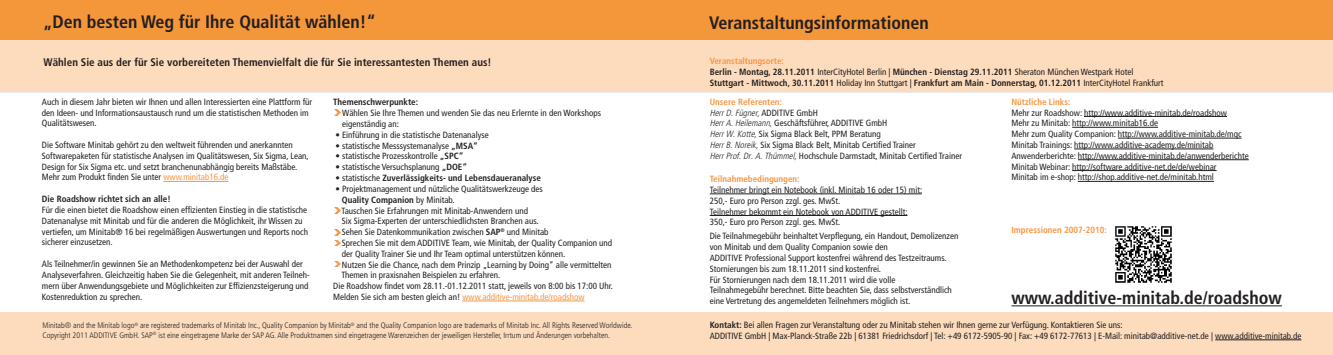
<style>
.page{position:relative;width:1333px;height:355px;background:#fff}
.page>*{position:absolute;margin:0;border:0;box-sizing:border-box;transform-origin:0 0}
.t1{font:700 condensed 18px "Frutiger";color:#231f20}
.t2{font:700 condensed 11px "Frutiger";color:#231f20}
.t3{font:condensed 9px/10.8px "Frutiger";color:#231f20}
.t4{font:700 condensed 9px/10.8px "Frutiger";color:#231f20}
.t5{font:condensed 9px "Frutiger";color:#f79643}
.t6{font:700 condensed 9px "Frutiger";color:#f79643}
.t7{font:300 condensed 8px/9.6px "Frutiger";color:#231f20}
.s1{color:#f79643}
.s2{font-weight:700}
.s3{font-weight:400}
.s4{color:#231f20}
.s5{font-weight:700;color:#f79643}
.s6{font-weight:300;font-style:italic}
</style>
<div class="page">
<img style="left:0;top:27px;width:92px;height:14px">
<div style="left:0;top:0;width:92px;height:27px;background:#f4963a"></div>
<img style="left:92px;top:27px;width:186px;height:14px">
<div style="left:92px;top:0;width:186px;height:27px;background:#f4963a"></div>
<img style="left:278px;top:27px;width:388px;height:14px">
<div style="left:278px;top:0;width:388px;height:27px;background:#f4963a"></div>
<img style="left:666px;top:27px;width:192px;height:14px">
<div style="left:666px;top:0;width:192px;height:27px;background:#f4963a"></div>
<img style="left:858px;top:27px;width:186px;height:14px">
<div style="left:858px;top:0;width:186px;height:27px;background:#f4963a"></div>
<img style="left:1044px;top:27px;width:288px;height:14px">
<div style="left:1044px;top:0;width:288px;height:27px;background:#f4963a"></div>
<hr style="left:709px;top:193px;width:212px;height:1px;background:#231f20">
<hr style="left:709px;top:215px;width:198px;height:1px;background:#231f20">
<hr style="left:1083px;top:116px;width:143px;height:1px;background:#231f20">
<hr style="left:1072px;top:127px;width:85px;height:1px;background:#231f20">
<hr style="left:1117px;top:137px;width:124px;height:1px;background:#231f20">
<hr style="left:1074px;top:148px;width:139px;height:1px;background:#231f20">
<hr style="left:1077px;top:159px;width:171px;height:1px;background:#231f20">
<hr style="left:1072px;top:170px;width:144px;height:1px;background:#231f20">
<hr style="left:1077px;top:181px;width:136px;height:1px;background:#231f20">
<img style="left:1115px;top:226px;width:56px;height:56px">
<hr style="left:1011px;top:305px;width:270px;height:1px;background:#231f20">
<svg style="left:335px;top:207px;width:6px;height:6px"></svg>
<div style="left:654px;top:312px;width:678px;height:42px;background:#fddcbd"></div>
<div style="left:0;top:312px;width:740px;height:42px;background:#fddcbd"></div>
<hr style="left:1215px;top:339px;width:86px;height:1px;background:#231f20">
<div style="left:666px;top:41px;width:666px;height:51px;background:#fddcbd"></div>
<div style="left:0;top:41px;width:666px;height:51px;background:#fddcbd"></div>
<hr style="left:163px;top:181px;width:65px;height:1px;background:#f79643">
<hr style="left:462px;top:300px;width:122px;height:1px;background:#f79643">
<svg style="left:335px;top:110px;width:6px;height:5px"></svg>
<svg style="left:335px;top:229px;width:6px;height:17px"></svg>
<svg style="left:335px;top:261px;width:6px;height:5px"></svg>
<h1 class="t1" style="left:43px;top:11px;width:334px">„Den besten Weg für Ihre Qualität wählen!“</h1>
<h1 class="t1" style="left:709px;top:12px;width:221px">Veranstaltungsinformationen</h1>
<p class="t2" style="left:44px;top:55px;width:449px">Wählen Sie aus der für Sie vorbereiteten Themenvielfalt die für Sie interessantesten Themen aus!</p>
<p class="t3" style="left:42px;top:96px;width:272px">Auch in diesem Jahr bieten wir Ihnen und allen Interessierten eine Plattform für den Ideen- und Informationsaustausch rund um die statistischen Methoden im<br>Qualitätswesen.</p>
<p class="t3" style="left:42px;top:139px;width:268px">Die Software Minitab gehört zu den weltweit führenden und anerkannten Softwarepaketen für statistische Analysen im Qualitätswesen, Six Sigma, Lean, Design for Six Sigma etc. und setzt branchenunabhängig bereits Maßstäbe.<br>Mehr zum Produkt finden Sie unter <span class="s1">www.minitab16.de</span></p>
<p class="t4" style="left:42px;top:193px;width:130px">Die Roadshow richtet sich an alle!</p>
<p class="t3" style="left:42px;top:204px;width:268px">Für die einen bietet die Roadshow einen effizienten Einstieg in die statistische Datenanalyse mit Minitab und für die anderen die Möglichkeit, ihr Wissen zu vertiefen, um Minitab® 16 bei regelmäßigen Auswertungen und Reports noch sicherer einzusetzen.</p>
<p class="t3" style="left:42px;top:258px;width:269px">Als Teilnehmer/in gewinnen Sie an Methodenkompetenz bei der Auswahl der Analyseverfahren. Gleichzeitig haben Sie die Gelegenheit, mit anderen Teilneh&shy;mern über Anwendungsgebiete und Möglichkeiten zur Effizienzsteigerung und Kostenreduktion zu sprechen.</p>
<p class="t4" style="left:333px;top:97px;width:86px">Themenschwerpunkte:</p>
<p class="t3" style="left:342px;top:107px;width:260px">Wählen Sie Ihre Themen und wenden Sie das neu Erlernte in den Workshops eigenständig an:</p>
<p class="t3" style="left:335px;top:129px;width:155px">• Einführung in die statistische Datenanalyse</p>
<p class="t3" style="left:335px;top:140px;width:144px">• statistische Messsystemanalyse <span class="s2">„MSA“</span></p>
<p class="t3" style="left:335px;top:151px;width:129px">• statistische Prozesskontrolle <span class="s2">„SPC“</span></p>
<p class="t3" style="left:335px;top:161px;width:133px">• statistische Versuchsplanung <span class="s2">„DOE“</span></p>
<p class="t4" style="left:335px;top:172px;width:207px"><span class="s3">• statistische</span> Zuverlässigkeits- und Lebensdaueranalyse</p>
<p class="t3" style="left:335px;top:183px;width:209px">• Projektmanagement und nützliche Qualitätswerkzeuge des</p>
<p class="t4" style="left:342px;top:194px;width:114px">Quality Companion <span class="s3">by Minitab.</span></p>
<p class="t3" style="left:341px;top:205px;width:188px">Tauschen Sie Erfahrungen mit Minitab-Anwendern und</p>
<p class="t3" style="left:342px;top:215px;width:198px">Six Sigma-Experten der unterschiedlichsten Branchen aus.</p>
<p class="t3" style="left:342px;top:226px;width:208px">Sehen Sie Datenkommunikation zwischen <span class="s2">SAP</span><sup>®</sup> und Minitab</p>
<p class="t3" style="left:342px;top:237px;width:272px">Sprechen Sie mit dem ADDITIVE Team, wie Minitab, der Quality Companion und</p>
<p class="t3" style="left:342px;top:248px;width:225px">der Quality Trainer Sie und Ihr Team optimal unterstützen können.</p>
<p class="t3" style="left:342px;top:259px;width:271px">Nutzen Sie die Chance, nach dem Prinzip „Learning by Doing“ alle vermittelten</p>
<p class="t3" style="left:341px;top:269px;width:160px">Themen in praxisnahen Beispielen zu erfahren.</p>
<p class="t3" style="left:333px;top:280px;width:281px">Die Roadshow findet vom 28.11.-01.12.2011 statt, jeweils von 8:00 bis 17:00 Uhr.</p>
<p class="t5" style="left:333px;top:291px;width:253px"><span class="s4">Melden Sie sich am besten gleich an!</span> www.additive-minitab.de/roadshow</p>
<p class="t4" style="left:709px;top:55px;width:455px"><span class="s1">Veranstaltungsorte:<br></span>Berlin - Montag, 28.11.2011 <span class="s3">InterCityHotel Berlin |</span> München - Dienstag 29.11.2011 <span class="s3">Sheraton München Westpark Hotel<br></span>Stuttgart - Mittwoch, 30.11.2011 <span class="s3">Holiday Inn Stuttgart |</span> Frankfurt am Main - Donnerstag, 01.12.2011 <span class="s3">InterCityHotel Frankfurt</span></p>
<p class="t3" style="left:709px;top:96px;width:254px"><span class="s5">Unsere Referenten:<br></span><span class="s6">Herr D. Fügner,</span> ADDITIVE GmbH<br><span class="s6">Herr A. Heilemann,</span> Geschäftsführer, ADDITIVE GmbH<br><span class="s6">Herr W. Kotte,</span> Six Sigma Black Belt, PPM Beratung<br><span class="s6">Herr B. Noreik,</span> Six Sigma Black Belt, Minitab Certified Trainer<br><span class="s6">Herr Prof. Dr. A. Thümmel,</span> Hochschule Darmstadt, Minitab Certified Trainer</p>
<p class="t6" style="left:709px;top:173px;width:91px">Teilnahmebedingungen:</p>
<p class="t3" style="left:709px;top:184px;width:214px">Teilnehmer bringt ein Notebook (inkl. Minitab 16 oder 15) mit:<br>250,- Euro pro Person zzgl. ges. MwSt.<br>Teilnehmer bekommt ein Notebook von ADDITIVE gestellt:<br>350,- Euro pro Person zzgl. ges. MwSt.</p>
<p class="t3" style="left:709px;top:230px;width:250px">Die Teilnahmegebühr beinhaltet Verpflegung, ein Handout, Demolizenzen von Minitab und dem Quality Companion sowie den<br>ADDITIVE Professional Support kostenfrei während des Testzeitraums.<br>Stornierungen bis zum 18.11.2011 sind kostenfrei.<br>Für Stornierungen nach dem 18.11.2011 wird die volle<br>Teilnahmegebühr berechnet. Bitte beachten Sie, dass selbstverständlich eine Vertretung des angemeldeten Teilnehmers möglich ist.</p>
<p class="t6" style="left:1011px;top:96px;width:60px">Nützliche Links:</p>
<p class="t3" style="left:1011px;top:107px;width:239px">Mehr zur Roadshow: http://www.additive-minitab.de/roadshow<br>Mehr zu Minitab: http://www.minitab16.de<br>Mehr zum Quality Companion: http://www.additive-minitab.de/mqc Minitab Trainings: http://www.additive-academy.de/minitab Anwenderberichte: http://www.additive-minitab.de/anwenderberichte Minitab Webinar: http://software.additive-net.de/de/webinar<br>Minitab im e-shop: http://shop.additive-net.de/minitab.html</p>
<p class="t6" style="left:1011px;top:224px;width:97px">Impressionen 2007-2010:</p>
<h1 class="t1" style="left:1011px;top:287px;width:272px">www.additive-minitab.de/roadshow</h1>
<p class="t7" style="left:42px;top:320px;width:591px">Minitab® and the Minitab logo<sup>®</sup> are registered trademarks of Minitab Inc., Quality Companion by Minitab<sup>®</sup> and the Quality Companion logo are trademarks of Minitab Inc. All Rights Reserved Worldwide.<br>Copyright 2011 ADDITIVE GmbH. SAP<sup>®</sup> ist eine eingetragene Marke der SAP AG. Alle Produktnamen sind eingetragene Warenzeichen der jeweiligen Hersteller, Irrtum und Änderungen vorbehalten.</p>
<p class="t3" style="left:709px;top:319px;width:593px"><span class="s2">Kontakt:</span> Bei allen Fragen zur Veranstaltung oder zu Minitab stehen wir Ihnen gerne zur Verfügung. Kontaktieren Sie uns:<br>ADDITIVE GmbH | Max-Planck-Straße 22b | 61381 Friedrichsdorf | Tel: +49 6172-5905-90 | Fax: +49 6172-77613 | E-Mail: minitab@additive-net.de | www.additive-minitab.de</p>
</div>
